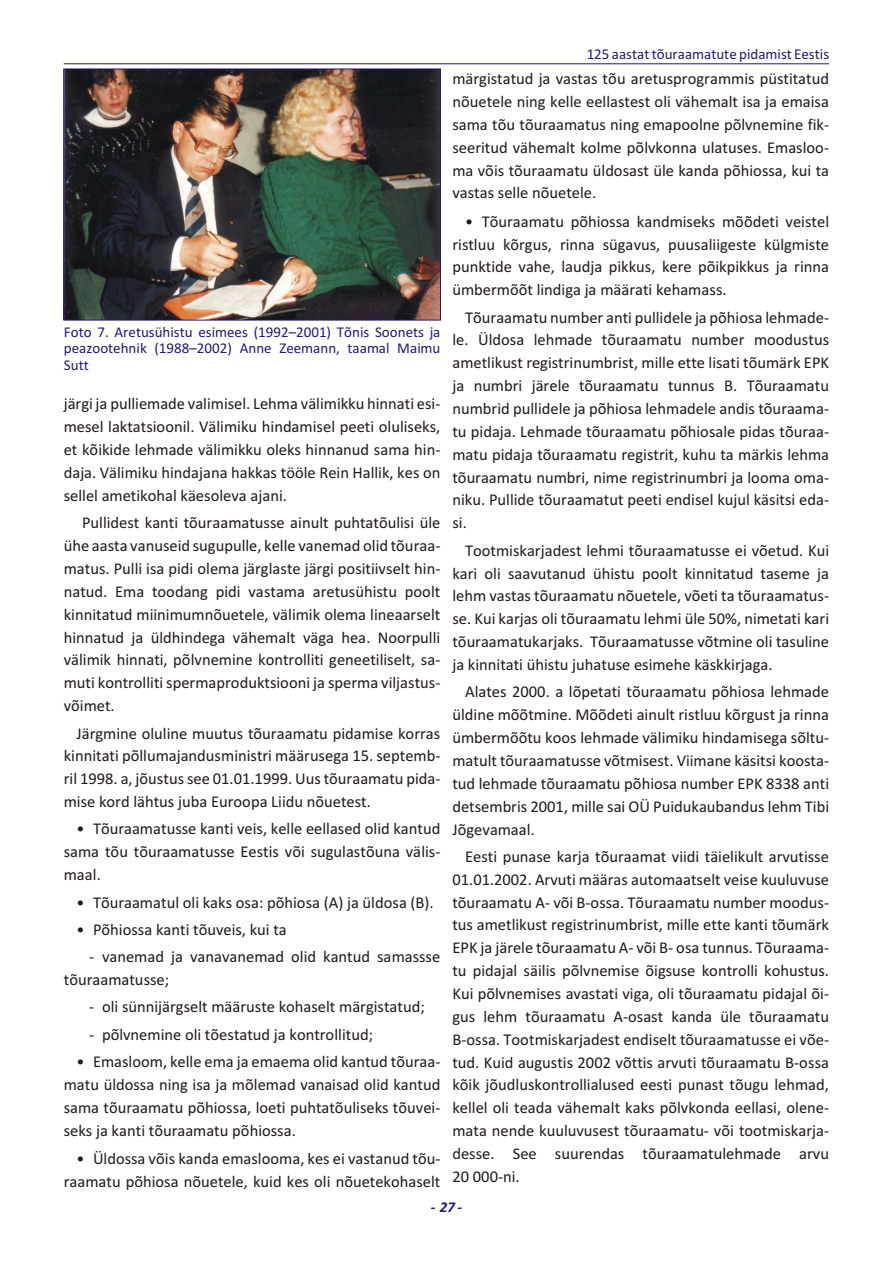
<style>
.page{position:relative;width:894px;height:1263px;background:#fff}
.page>*{position:absolute;margin:0;border:0;box-sizing:border-box;transform-origin:0 0}
.t1{font:16.5px/22.8px "Calibri";color:#1f1a17;text-align:justify}
.t2{font:15px/16.6px "Calibri";color:#291770;text-align:justify}
.t3{font:italic 700 15px "Calibri";color:#291770}
.s1{font-size:16.2px}
</style>
<div class="page">
<hr style="left:64px;top:63px;width:765px;height:1px;background:#291770">
<img style="left:66px;top:71px;width:373px;height:247px">
<div style="left:64px;top:69px;width:377px;height:251px;border:1px solid #291770"></div>
<p class="t2" style="left:587px;top:47px;width:244px">125 aastat tõuraamatute pidamist Eestis</p>
<p class="t1" style="left:452px;top:69px;width:378px">märgistatud ja vastas tõu aretusprogrammis püstitatud nõuetele ning kelle eellastest oli vähemalt isa ja emaisa sama tõu tõuraamatus ning emapoolne põlvnemine fik - see ritud vähemalt kolme põlvkonna ulatuses. Emas loo - ma võis tõuraamatu üldosast üle kanda põhiossa, kui ta vastas selle nõuetele.</p>
<p class="t1" style="left:452px;top:211px;width:378px;text-indent:13px"><span class="s1">•</span> Tõuraamatu põhiossa kandmiseks mõõdeti veistel ristluu kõrgus, rinna sügavus, puusaliigeste külgmiste punk tide vahe, laudja pikkus, kere põikpikkus ja rinna ümbermõõt lindiga ja määrati kehamass.</p>
<p class="t1" style="left:452px;top:307px;width:378px;text-indent:13px">Tõuraamatu num ber anti pullidele ja põhiosa leh ma de - le. Üldosa lehmade tõuraamatu num ber moodustus amet likust registrinumbrist, mille ette lisati tõumärk EPK ja numbri järele tõuraamatu tunnus B. Tõuraamatu numb rid pullidele ja põhiosa lehmadele andis tõu raa ma - tu pidaja. Lehmade tõuraamatu põhiosale pidas tõuraa - ma tu pidaja tõuraamatu registrit, kuhu ta märkis lehma tõuraamatu numbri, nime registrinumbri ja looma oma - ni ku. Pullide tõuraamatut peeti endisel kujul käsitsi eda - si.</p>
<p class="t1" style="left:452px;top:540px;width:378px;text-indent:13px">Tootmiskarjadest lehmi tõuraamatusse ei võetud. Kui kari oli saavutanud ühistu poolt kinnitatud taseme ja lehm vastas tõuraamatu nõuetele, võeti ta tõu raa ma tus - se. Kui karjas oli tõuraamatu lehmi üle 50%, nimetati kari tõuraamatukarjaks. Tõuraamatusse võtmine oli tasuline ja kinnitati ühistu juhatuse esimehe käskkirjaga.</p>
<p class="t1" style="left:452px;top:682px;width:378px;text-indent:13px">Alates 2000. a lõpetati tõuraamatu põhiosa lehmade üldine mõõtmine. Mõõdeti ainult ristluu kõrgust ja rinna ümbermõõtu koos lehmade välimiku hindamisega sõltu - ma tult tõuraamatusse võtmisest. Viimane käsitsi koos ta - tud lehmade tõuraamatu põhiosa num ber EPK 8338 anti detsembris 2001, mille sai OÜ Puidukaubandus lehm Tibi Jõgevamaal.</p>
<p class="t1" style="left:452px;top:846px;width:378px;text-indent:13px">Eesti punase karja tõuraamat viidi täielikult arvutisse 01.01.2002. Arvuti määras automaatselt veise kuuluvuse tõuraamatu A- või B-ossa. Tõuraamatu num ber moodus - tus ametlikust registrinumbrist, mille ette kanti tõumärk EPK ja järele tõuraamatu A- või B- osa tunnus. Tõuraama - tu pidajal säilis põlvnemise õigsuse kontrolli kohustus.<br>Kui põlvnemises avastati viga, oli tõuraamatu pidajal õi - gus lehm tõuraamatu A-osast kanda üle tõuraamatu B-os sa. Tootmiskarjadest endiselt tõuraamatusse ei võe - tud. Kuid augustis 2002 võttis arvuti tõuraamatu B-ossa kõik jõud lus kontrollialused eesti punast tõugu lehmad, kellel oli teada vähemalt kaks põlvkonda eellasi, olene - ma ta nen de kuuluvusest tõuraamatu- või tootmis kar ja - des se. See suurendas tõuraamatulehmade arvu 20 000-ni.</p>
<p class="t3" style="left:431px;top:1201px;width:33px">- 27 -</p>
<p class="t2" style="left:64px;top:325px;width:378px">Foto 7. Aretusühistu esimees (1992–2001) Tõnis Soonets ja peazootehnik (1988–2002) Anne Zeemann, taamal Maimu Sutt</p>
<p class="t1" style="left:64px;top:394px;width:378px">järgi ja pulliemade valimisel. Lehma välimikku hinnati esi - me sel laktatsioonil. Välimiku hindamisel peeti oluliseks, et kõikide lehmade välimikku oleks hinnanud sama hin - da ja. Välimiku hindajana hakkas tööle Rein Hallik, kes on sellel ametikohal käesoleva ajani.</p>
<p class="t1" style="left:64px;top:513px;width:378px;text-indent:18px">Pullidest kanti tõuraamatusse ainult puhtatõulisi üle ühe aasta vanuseid sugupulle, kelle vanemad olid tõu raa - ma tus. Pulli isa pidi olema järglaste järgi positiivselt hin - na tud. Ema toodang pidi vastama aretusühistu poolt kinnitatud miinimumnõuetele, välimik olema lineaarselt hinnatud ja üldhindega vähemalt väga hea. Noorpulli välimik hinnati, põlvnemine kontrolliti geneetiliselt, sa - mu ti kontrolliti spermaproduktsiooni ja sperma viljas tus - või met.</p>
<p class="t1" style="left:64px;top:723px;width:378px;text-indent:13px">Järgmine oluline muutus tõuraamatu pidamise korras kinnitati põllumajandusministri määrusega 15. sep temb - ril 1998. a, jõustus see 01.01.1999. Uus tõuraamatu pida - mi se kord lähtus juba Euroopa Liidu nõuetest.</p>
<p class="t1" style="left:64px;top:819px;width:378px;text-indent:13px"><span class="s1">•</span> Tõuraamatusse kanti veis, kelle eellased olid kantud sama tõu tõuraamatusse Eestis või sugulastõuna välis - maal.</p>
<p class="t1" style="left:77px;top:892px;width:359px"><span class="s1">•</span> Tõuraamatul oli kaks osa: põhiosa (A) ja üldosa (B).</p>
<p class="t1" style="left:77px;top:919px;width:212px"><span class="s1">•</span> Põhiossa kanti tõuveis, kui ta</p>
<p class="t1" style="left:64px;top:947px;width:378px;text-indent:26px">- vanemad ja vanavanemad olid kantud samassse tõu raamatusse;</p>
<p class="t1" style="left:89px;top:997px;width:337px">- oli sünnijärgselt määruste kohaselt märgistatud;</p>
<p class="t1" style="left:89px;top:1024px;width:285px">- põlvnemine oli tõestatud ja kontrollitud;</p>
<p class="t1" style="left:64px;top:1052px;width:378px;text-indent:13px"><span class="s1">•</span> Emasloom, kelle ema ja emaema olid kantud tõu raa - ma tu üldossa ning isa ja mõlemad vanaisad olid kantud sama tõuraamatu põhiossa, loeti puhtatõuliseks tõu vei - seks ja kanti tõuraamatu põhiossa.</p>
<p class="t1" style="left:64px;top:1148px;width:378px;text-align:right"><span class="s1">•</span> Üldossa võis kanda emaslooma, kes ei vastanud tõu - raa matu põhiosa nõuetele, kuid kes oli nõuetekohaselt</p>
</div>
